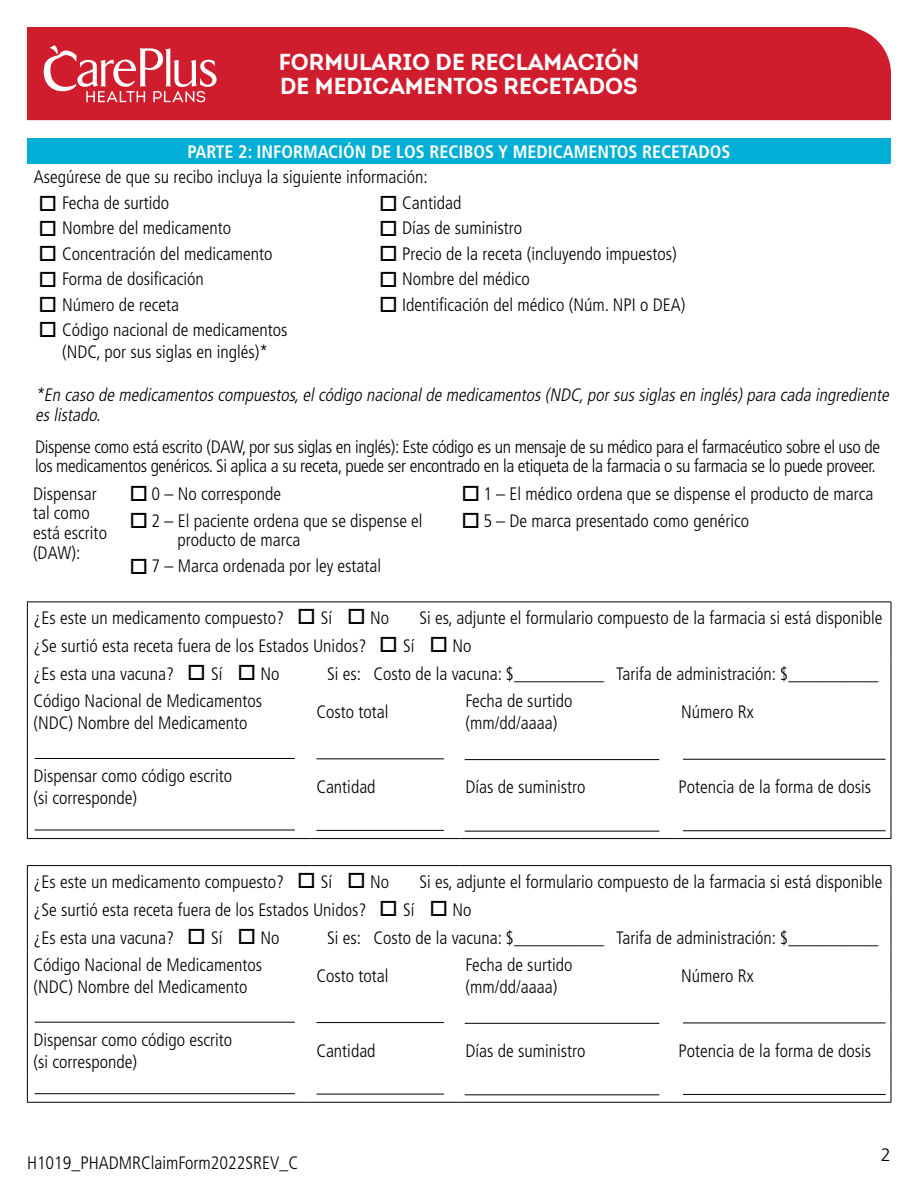
<style>
.page{position:relative;width:918px;height:1188px;background:#fff}
.page>*{position:absolute;margin:0;border:0;box-sizing:border-box;transform-origin:0 0}
.t1{font:700 22.5px/24.8px "Intro";color:#fff}
.t2{font:300 condensed 18px/28.2px "Frutiger";color:#000}
.t3{font:300 condensed 18px/19.8px "Frutiger";letter-spacing:-.02em;color:#000}
.t4{font:italic 300 condensed 18px/19.8px "Frutiger";color:#000}
.t5{font:700 condensed 18px "Frutiger";color:#fff}
.t6{font:300 18px "Frutiger";color:#000}
</style>
<div class="page">
<hr style="left:35px;top:1093px;width:260px;height:1px;background:#000">
<hr style="left:35px;top:830px;width:260px;height:1px;background:#000">
<hr style="left:35px;top:1022px;width:260px;height:1px;background:#000">
<hr style="left:35px;top:758px;width:260px;height:1px;background:#000">
<hr style="left:683px;top:1094px;width:203px;height:1px;background:#000">
<hr style="left:683px;top:830px;width:203px;height:1px;background:#000">
<hr style="left:683px;top:1023px;width:203px;height:1px;background:#000">
<hr style="left:683px;top:759px;width:203px;height:1px;background:#000">
<hr style="left:465px;top:1094px;width:194px;height:1px;background:#000">
<hr style="left:465px;top:831px;width:194px;height:1px;background:#000">
<hr style="left:465px;top:1023px;width:194px;height:1px;background:#000">
<hr style="left:465px;top:759px;width:194px;height:1px;background:#000">
<hr style="left:316px;top:1094px;width:128px;height:1px;background:#000">
<hr style="left:316px;top:830px;width:128px;height:1px;background:#000">
<hr style="left:316px;top:1022px;width:128px;height:1px;background:#000">
<hr style="left:316px;top:758px;width:128px;height:1px;background:#000">
<hr style="left:27px;top:1102px;width:283px;height:1px;background:#000">
<hr style="left:310px;top:1102px;width:149px;height:1px;background:#000">
<hr style="left:459px;top:1102px;width:216px;height:1px;background:#000">
<hr style="left:675px;top:1102px;width:216px;height:1px;background:#000">
<svg style="left:891px;top:866px;width:1px;height:85px"></svg>
<hr style="left:891px;top:951px;width:1px;height:48px;background:#000">
<svg style="left:891px;top:999px;width:1px;height:28px"></svg>
<hr style="left:891px;top:1027px;width:1px;height:47px;background:#000">
<svg style="left:891px;top:1074px;width:1px;height:28px"></svg>
<svg style="left:27px;top:866px;width:1px;height:85px"></svg>
<hr style="left:27px;top:951px;width:1px;height:48px;background:#000">
<svg style="left:27px;top:999px;width:1px;height:28px"></svg>
<hr style="left:27px;top:1027px;width:1px;height:47px;background:#000">
<svg style="left:27px;top:1074px;width:1px;height:28px"></svg>
<hr style="left:27px;top:865px;width:283px;height:1px;background:#000">
<hr style="left:310px;top:865px;width:149px;height:1px;background:#000">
<hr style="left:459px;top:865px;width:216px;height:1px;background:#000">
<hr style="left:675px;top:865px;width:216px;height:1px;background:#000">
<hr style="left:27px;top:838px;width:283px;height:1px;background:#000">
<hr style="left:310px;top:838px;width:149px;height:1px;background:#000">
<hr style="left:459px;top:838px;width:216px;height:1px;background:#000">
<hr style="left:675px;top:838px;width:216px;height:1px;background:#000">
<svg style="left:891px;top:602px;width:1px;height:56px"></svg>
<hr style="left:891px;top:658px;width:1px;height:30px;background:#000">
<hr style="left:891px;top:688px;width:1px;height:47px;background:#000">
<svg style="left:891px;top:735px;width:1px;height:28px"></svg>
<hr style="left:891px;top:763px;width:1px;height:47px;background:#000">
<svg style="left:891px;top:810px;width:1px;height:28px"></svg>
<svg style="left:27px;top:603px;width:1px;height:55px"></svg>
<hr style="left:27px;top:658px;width:1px;height:30px;background:#000">
<hr style="left:27px;top:688px;width:1px;height:47px;background:#000">
<svg style="left:27px;top:735px;width:1px;height:28px"></svg>
<hr style="left:27px;top:763px;width:1px;height:47px;background:#000">
<svg style="left:27px;top:810px;width:1px;height:28px"></svg>
<hr style="left:27px;top:602px;width:283px;height:1px;background:#000">
<hr style="left:310px;top:602px;width:149px;height:1px;background:#000">
<hr style="left:459px;top:602px;width:216px;height:1px;background:#000">
<hr style="left:675px;top:602px;width:216px;height:1px;background:#000">
<svg style="left:890px;top:138px;width:1px;height:26px"></svg>
<svg style="left:27px;top:138px;width:1px;height:26px"></svg>
<div style="left:27px;top:27px;width:864px;height:93px;background:#d01d2e"></div>
<svg style="left:44px;top:45px;width:173px;height:57px"></svg>
<div style="left:28px;top:138px;width:862px;height:26px;background:#00aed6"></div>
<p class="t1" style="left:279px;top:49px;width:362px">FORMULARIO DE RECLAMACIÓN<br>DE MEDICAMENTOS RECETADOS</p>
<p class="t5" style="left:187px;top:141px;width:545px">PARTE 2: INFORMACIÓN DE LOS RECIBOS Y MEDICAMENTOS RECETADOS</p>
<p class="t2" style="left:34px;top:163px;width:395px">Asegúrese de que su recibo incluya la siguiente información:</p>
<p class="t2" style="left:38px;top:188px;width:132px">□ Fecha de surtido</p>
<p class="t2" style="left:379px;top:188px;width:84px">□ Cantidad</p>
<p class="t2" style="left:38px;top:214px;width:194px">□ Nombre del medicamento</p>
<p class="t2" style="left:379px;top:214px;width:145px">□ Días de suministro</p>
<p class="t2" style="left:38px;top:239px;width:236px">□ Concentración del medicamento</p>
<p class="t2" style="left:379px;top:239px;width:299px">□ Precio de la receta (incluyendo impuestos)</p>
<p class="t2" style="left:38px;top:265px;width:167px">□ Forma de dosifcación</p>
<p class="t2" style="left:379px;top:265px;width:152px">□ Nombre del médico</p>
<p class="t2" style="left:38px;top:290px;width:142px">□ Número de receta</p>
<p class="t2" style="left:379px;top:290px;width:308px">□ Identifcación del médico (Núm. NPI o DEA)</p>
<p class="t2" style="left:38px;top:319px;width:251px;line-height:21.6px;text-align:center">□ Código nacional de medicamentos (NDC, por sus siglas en inglés)*</p>
<p class="t4" style="left:35px;top:385px;width:859px">*En caso de medicamentoscompuestos,elcódigo nacionalde medicamentos(NDC,porsussiglasen inglés)para cada ingrediente eslistado.</p>
<p class="t3" style="left:35px;top:437px;width:847px">Dispense como está escrito (DAW, por sus siglas en inglés): Este código es un mensaje de su médico para el farmacéutico sobre el uso de los medicamentos genéricos. Si aplica a su receta, puede ser encontrado en la etiqueta de la farmacia o su farmacia se lo puede proveer.</p>
<p class="t2" style="left:33px;top:479px;width:65px">Dispensar</p>
<p class="t2" style="left:129px;top:479px;width:153px">□ 0 – No corresponde</p>
<p class="t2" style="left:462px;top:479px;width:414px">□ 1 – El médico ordena que se dispense el producto de marca</p>
<p class="t2" style="left:33px;top:499px;width:58px">tal como</p>
<p class="t2" style="left:129px;top:506px;width:295px">□ 2 – El paciente ordena que se dispense el</p>
<p class="t2" style="left:462px;top:506px;width:289px">□ 5 – De marca presentado como genérico</p>
<p class="t2" style="left:33px;top:519px;width:76px">está escrito</p>
<p class="t2" style="left:177px;top:526px;width:125px">producto de marca</p>
<p class="t2" style="left:33px;top:539px;width:49px">(DAW):</p>
<p class="t2" style="left:129px;top:552px;width:253px">□ 7 – Marca ordenada por ley estatal</p>
<p class="t2" style="left:33px;top:604px;width:357px">¿Es este un medicamento compuesto? □ Sí □ No</p>
<p class="t2" style="left:33px;top:604px;width:851px;text-indent:386px">Si es, adjunte el formulario compuesto de la farmacia si está disponible ¿Se surtió esta receta fuera de los Estados Unidos? □ Sí □ No<br>¿Es esta una vacuna? □ Sí □ No</p>
<p class="t2" style="left:327px;top:660px;width:553px">Si es: Costo de la vacuna: $__________ Tarifa de administración: $__________</p>
<p class="t2" style="left:33px;top:687px;width:230px">Código Nacional de Medicamentos</p>
<p class="t2" style="left:465px;top:687px;width:108px">Fecha de surtido</p>
<p class="t2" style="left:316px;top:698px;width:74px">Costo total</p>
<p class="t2" style="left:681px;top:698px;width:74px">Número Rx</p>
<p class="t2" style="left:33px;top:709px;width:216px">(NDC) Nombre del Medicamento</p>
<p class="t2" style="left:465px;top:709px;width:93px">(mm/dd/aaaa)</p>
<p class="t2" style="left:33px;top:762px;width:200px">Dispensar como código escrito</p>
<p class="t2" style="left:316px;top:773px;width:61px">Cantidad</p>
<p class="t2" style="left:465px;top:773px;width:122px">Días de suministro</p>
<p class="t2" style="left:678px;top:773px;width:194px">Potencia de la forma de dosis</p>
<p class="t2" style="left:33px;top:784px;width:105px">(si corresponde)</p>
<p class="t2" style="left:33px;top:868px;width:357px">¿Es este un medicamento compuesto? □ Sí □ No</p>
<p class="t2" style="left:33px;top:868px;width:851px;text-indent:386px">Si es, adjunte el formulario compuesto de la farmacia si está disponible ¿Se surtió esta receta fuera de los Estados Unidos? □ Sí □ No<br>¿Es esta una vacuna? □ Sí □ No</p>
<p class="t2" style="left:327px;top:924px;width:553px">Si es: Costo de la vacuna: $__________ Tarifa de administración: $__________</p>
<p class="t2" style="left:33px;top:951px;width:230px">Código Nacional de Medicamentos</p>
<p class="t2" style="left:465px;top:951px;width:108px">Fecha de surtido</p>
<p class="t2" style="left:316px;top:962px;width:74px">Costo total</p>
<p class="t2" style="left:681px;top:962px;width:74px">Número Rx</p>
<p class="t2" style="left:33px;top:973px;width:216px">(NDC) Nombre del Medicamento</p>
<p class="t2" style="left:465px;top:973px;width:93px">(mm/dd/aaaa)</p>
<p class="t2" style="left:33px;top:1026px;width:200px">Dispensar como código escrito</p>
<p class="t2" style="left:316px;top:1037px;width:61px">Cantidad</p>
<p class="t2" style="left:465px;top:1037px;width:122px">Días de suministro</p>
<p class="t2" style="left:678px;top:1037px;width:194px">Potencia de la forma de dosis</p>
<p class="t2" style="left:33px;top:1048px;width:105px">(si corresponde)</p>
<p class="t2" style="left:27px;top:1149px;width:273px">H1019_PHADMRClaimForm2022SREV_C</p>
<p class="t6" style="left:881px;top:1145px;width:12px">2</p>
</div>
